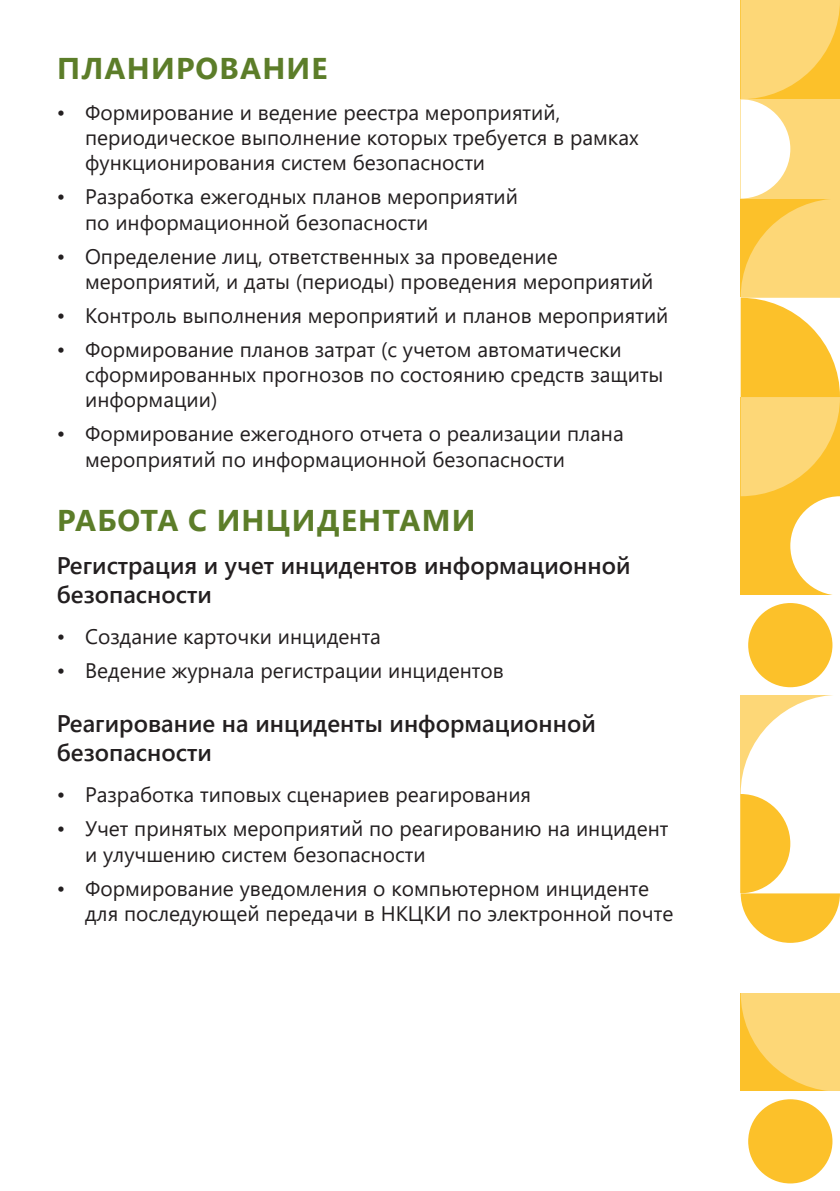
<style>
.page{position:relative;width:840px;height:1191px;background:#fff}
.page>*{position:absolute;margin:0;border:0;box-sizing:border-box;transform-origin:0 0}
.t1{font:700 30px "Segoe UI";letter-spacing:.04em;color:#5c7d29}
.t2{font:600 24px "Segoe UI";color:#231f20}
.t3{font:21px/25.2px "Segoe UI";color:#231f20}
</style>
<div class="page">
<svg style="left:740px;top:993px;width:99px;height:98px;background:#fcd266"></svg>
<div style="left:747px;top:1099px;width:85px;height:84px;background:#fcc12a;border-radius:50%"></div>
<svg style="left:740px;top:695px;width:99px;height:248px"></svg>
<div style="left:747px;top:603px;width:85px;height:84px;background:#fcc12a;border-radius:50%"></div>
<svg style="left:740px;top:0;width:99px;height:595px"></svg>
<p class="t1" style="left:57px;top:40px;width:271px">ПЛАНИРОВАНИЕ</p>
<p class="t3" style="left:85px;top:98px;width:554px;text-indent:-28px">• Формирование и ведение реестра мероприятий, периодическое выполнение которых требуется в рамках функционирования систем безопасности</p>
<p class="t3" style="left:85px;top:182px;width:434px;text-indent:-28px">• Разработка ежегодных планов мероприятий по информационной безопасности</p>
<p class="t3" style="left:85px;top:242px;width:569px;text-indent:-28px">• Определение лиц, ответственных за проведение мероприятий, и даты (периоды) проведения мероприятий</p>
<p class="t3" style="left:57px;top:301px;width:612px">• Контроль выполнения мероприятий и планов мероприятий</p>
<p class="t3" style="left:85px;top:335px;width:579px;text-indent:-28px">• Формирование планов затрат (с учетом автоматически сформированных прогнозов по состоянию средств защиты информации)</p>
<p class="t3" style="left:85px;top:419px;width:540px;text-indent:-28px">• Формирование ежегодного отчета о реализации плана мероприятий по информационной безопасности</p>
<p class="t1" style="left:57px;top:491px;width:419px">РАБОТА С ИНЦИДЕНТАМИ</p>
<p class="t2" style="left:57px;top:543px;width:575px">Регистрация и учет инцидентов информационной</p>
<p class="t2" style="left:57px;top:572px;width:156px">безопасности</p>
<p class="t3" style="left:57px;top:622px;width:325px">• Создание карточки инцидента</p>
<p class="t3" style="left:57px;top:656px;width:448px">• Ведение журнала регистрации инцидентов</p>
<p class="t2" style="left:57px;top:701px;width:540px">Реагирование на инциденты информационной</p>
<p class="t2" style="left:57px;top:730px;width:156px">безопасности</p>
<p class="t3" style="left:57px;top:780px;width:475px">• Разработка типовых сценариев реагирования</p>
<p class="t3" style="left:85px;top:814px;width:584px;text-indent:-28px">• Учет принятых мероприятий по реагированию на инцидент и улучшению систем безопасности</p>
<p class="t3" style="left:85px;top:873px;width:589px;text-indent:-28px">• Формирование уведомления о компьютерном инциденте для последующей передачи в НКЦКИ по электронной почте</p>
</div>
